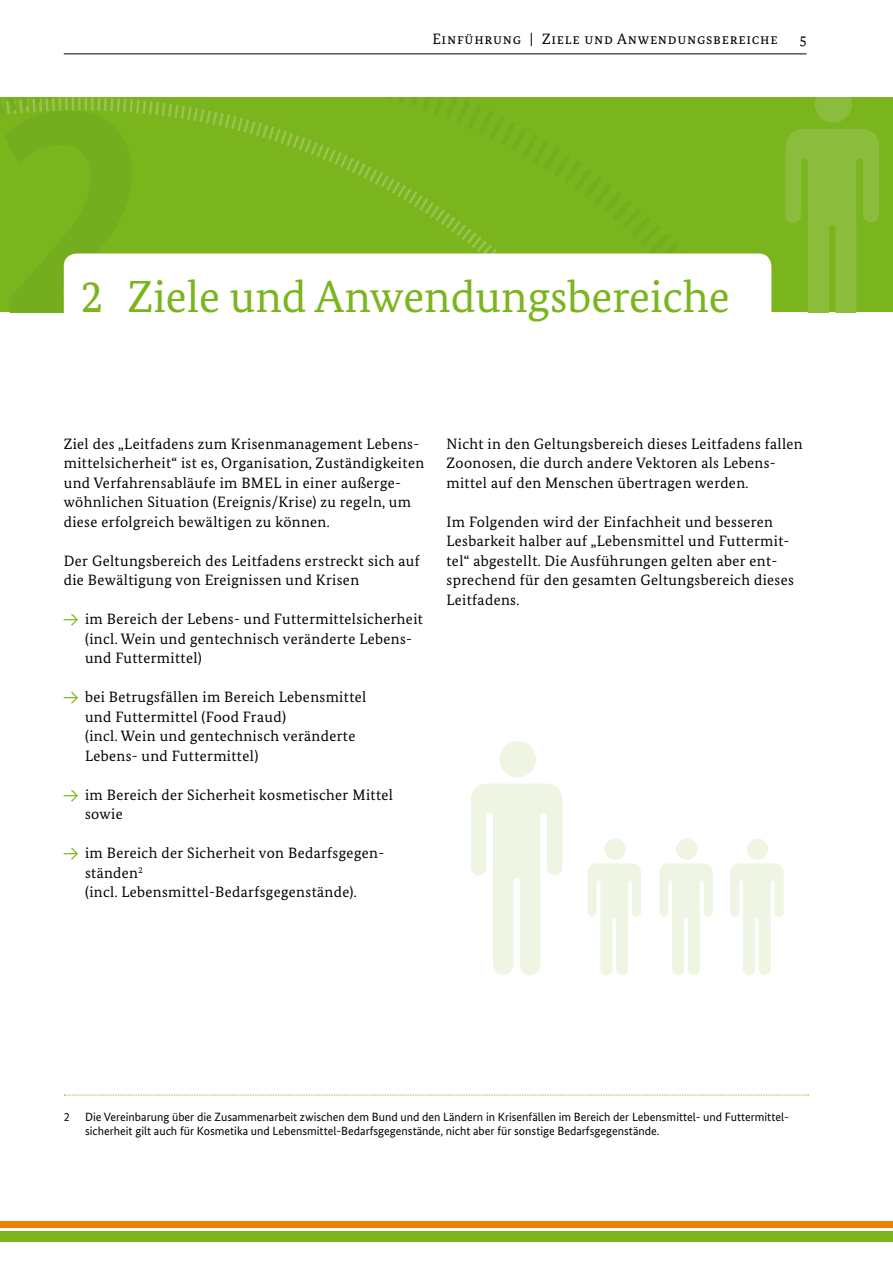
<style>
.page{position:relative;width:893px;height:1263px;background:#fff}
.page>*{position:absolute;margin:0;border:0;box-sizing:border-box;transform-origin:0 0}
.t1{font:45px "Bundes Serif";color:#7ab51d}
.t2{font:15px/19.5px "Bundes Serif";letter-spacing:.025em;color:#000}
.t3{font:15px "Bundes Serif";letter-spacing:.05em;color:#000}
.t4{font:12px/14.4px "Bundes Sans";color:#000}
.s1{font-family:"The Mix Expert";color:#7ab51d}
</style>
<div class="page">
<div style="left:0;top:98px;width:783px;height:214px;background:#7ab51d"></div>
<svg style="left:785px;top:98px;width:94px;height:214px;background:#84b92f"></svg>
<div style="left:4px;top:111px;width:132px;height:201px;background:#7ab51d"></div>
<hr style="left:64px;top:53px;width:743px;height:1px;background:#000">
<div style="left:0;top:1231px;width:893px;height:11px;background:#7ab51d"></div>
<div style="left:0;top:1221px;width:893px;height:6px;background:#ee7f00"></div>
<div style="left:64px;top:254px;width:707px;height:97px;background:#fff;border-radius:13px"></div>
<svg style="left:471px;top:741px;width:91px;height:234px"></svg>
<svg style="left:587px;top:839px;width:54px;height:136px"></svg>
<svg style="left:659px;top:839px;width:54px;height:136px"></svg>
<svg style="left:730px;top:839px;width:54px;height:136px"></svg>
<svg style="left:64px;top:1095px;width:744px;height:1px"></svg>
<p class="t3" style="left:432px;top:30px;width:347px">Einführung | Ziele und Anwendungsbereiche</p>
<p class="t2" style="left:800px;top:29px;width:8px">5</p>
<h1 class="t1" style="left:81px;top:269px;width:650px">2 Ziele und Anwendungsbereiche</h1>
<p class="t2" style="left:64px;top:433px;width:362px">Ziel des „Leitfadens zum Krisenmanagement Lebens&shy;mittelsicherheit“ ist es, Organisation, Zuständigkeiten und Verfahrensabläufe im BMEL in einer außerge&shy;wöhnlichen Situation (Ereignis/Krise) zu regeln, um diese erfolgreich bewältigen zu können.</p>
<p class="t2" style="left:64px;top:550px;width:357px">Der Geltungsbereich des Leitfadens erstreckt sich auf die Bewältigung von Ereignissen und Krisen</p>
<p class="t2" style="left:85px;top:609px;width:339px;text-indent:-21px"><span class="s1">Y</span> im Bereich der Lebens- und Futtermittelsicherheit (incl. Wein und gentechnisch veränderte Lebens&shy;und Futtermittel)</p>
<p class="t2" style="left:85px;top:687px;width:283px;text-indent:-21px"><span class="s1">Y</span> bei Betrugsfällen im Bereich Lebensmittel und Futtermittel (Food Fraud)<br>(incl. Wein und gentechnisch veränderte Lebens- und Futtermittel)</p>
<p class="t2" style="left:85px;top:784px;width:310px;text-indent:-21px"><span class="s1">Y</span> im Bereich der Sicherheit kosmetischer Mittel sowie</p>
<p class="t2" style="left:85px;top:843px;width:299px;text-indent:-21px"><span class="s1">Y</span> im Bereich der Sicherheit von Bedarfsgegen&shy;ständen<sup>2<br></sup>(incl. Lebensmittel-Bedarfsgegenstände).</p>
<p class="t2" style="left:446px;top:433px;width:358px">Nicht in den Geltungsbereich dieses Leitfadens fallen<br>Zoonosen, die durch andere Vektoren als Lebens&shy;mittel auf den Menschen übertragen werden.</p>
<p class="t2" style="left:446px;top:511px;width:349px">Im Folgenden wird der Einfachheit und besseren Lesbarkeit halber auf „Lebensmittel und Futtermit&shy;tel“ abgestellt. Die Ausführungen gelten aber ent&shy;sprechend für den gesamten Geltungsbereich dieses Leitfadens.</p>
<p class="t4" style="left:64px;top:1109px;width:7px">2</p>
<p class="t4" style="left:85px;top:1109px;width:704px">Die Vereinbarung über die Zusammenarbeit zwischen dem Bund und den Ländern in Krisenfällen im Bereich der Lebensmittel- und Futtermittel&shy;sicherheit gilt auch für Kosmetika und Lebensmittel-Bedarfsgegenstände, nicht aber für sonstige Bedarfsgegenstände.</p>
</div>
